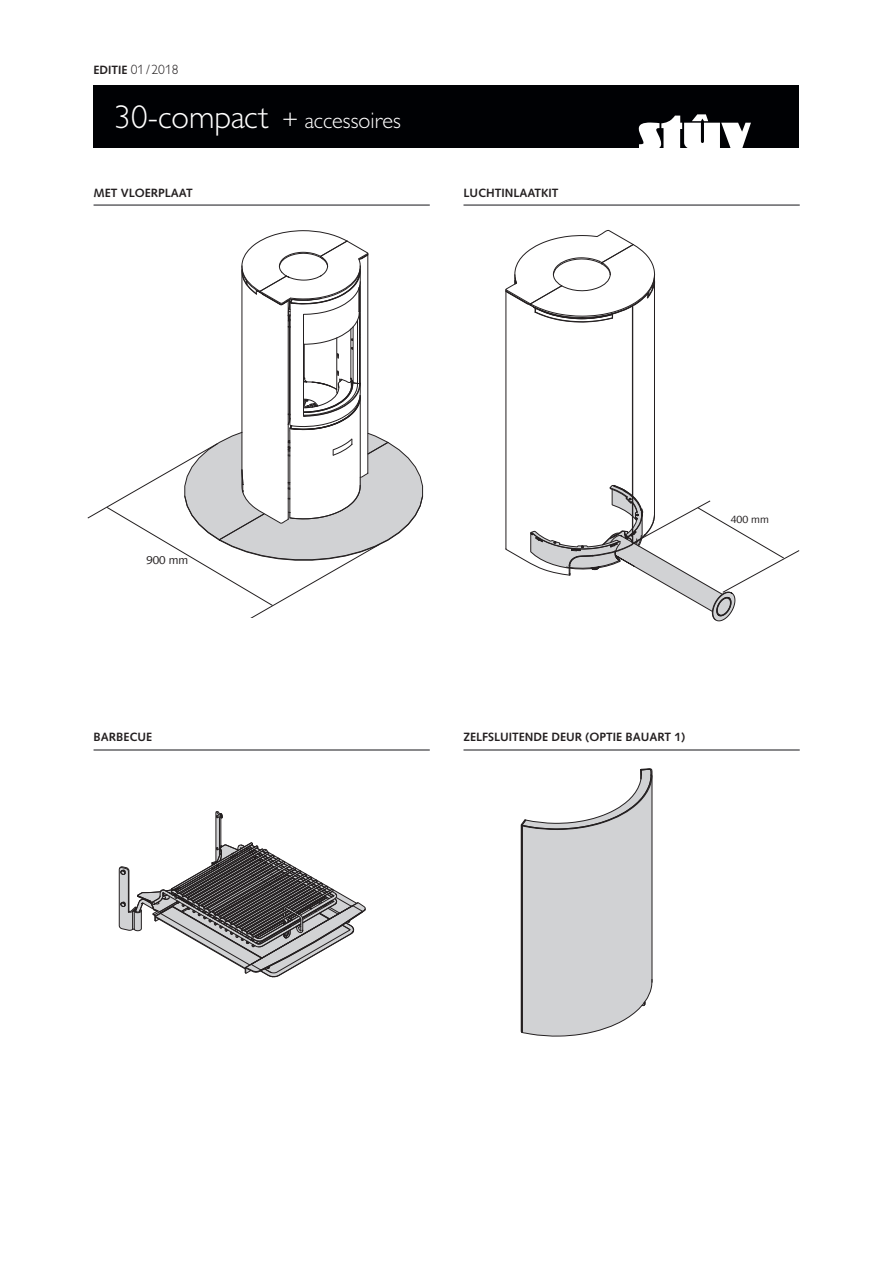
<style>
.page{position:relative;width:893px;height:1263px;background:#fff}
.page>*{position:absolute;margin:0;border:0;box-sizing:border-box;transform-origin:0 0}
.t1{font:300 22.5px "Gill Sans MT Pro";color:#fff}
.t2{font:300 13.5px "Gill Sans MT Pro";color:#231f20}
.t3{font:700 12px "Syntax LT Std";color:#231f20}
.t4{font:11.55px "Syntax Com";color:#231f20}
.t5{font:10.65px "Syntax Com";color:#231f20}
.s1{font-family:"Syntax LT Std";font-weight:700;font-size:12px}
.s2{font-size:33px}
.s3{font-size:25.5px}
</style>
<div class="page">
<div style="left:94px;top:85px;width:705px;height:63px;background:#000104"></div>
<svg style="left:639px;top:114px;width:112px;height:34px"></svg>
<svg style="left:87px;top:230px;width:337px;height:388px"></svg>
<svg style="left:119px;top:811px;width:247px;height:167px"></svg>
<svg style="left:505px;top:229px;width:295px;height:393px"></svg>
<svg style="left:521px;top:768px;width:132px;height:269px"></svg>
<hr style="left:94px;top:204px;width:336px;height:2px;background:#636366">
<hr style="left:463px;top:204px;width:337px;height:2px;background:#636366">
<hr style="left:94px;top:749px;width:336px;height:2px;background:#636366">
<hr style="left:463px;top:749px;width:337px;height:2px;background:#636366">
<p class="t2" style="left:94px;top:62px;width:87px"><span class="s1">EDITIE</span> 01/ 2018</p>
<h1 class="t1" style="left:115px;top:107px;width:288px"><span class="s2">30-compact</span> <span class="s3">+</span> accessoires</h1>
<p class="t3" style="left:94px;top:186px;width:101px">MET VLOERPLAAT</p>
<p class="t3" style="left:463px;top:186px;width:97px">LUCHTINLAATKIT</p>
<p class="t4" style="left:146px;top:554px;width:44px">900 mm</p>
<p class="t5" style="left:731px;top:513px;width:40px">400 mm</p>
<p class="t3" style="left:94px;top:730px;width:60px">BARBECUE</p>
<p class="t3" style="left:463px;top:730px;width:223px">ZELFSLUITENDE DEUR (OPTIE BAUART 1)</p>
</div>
